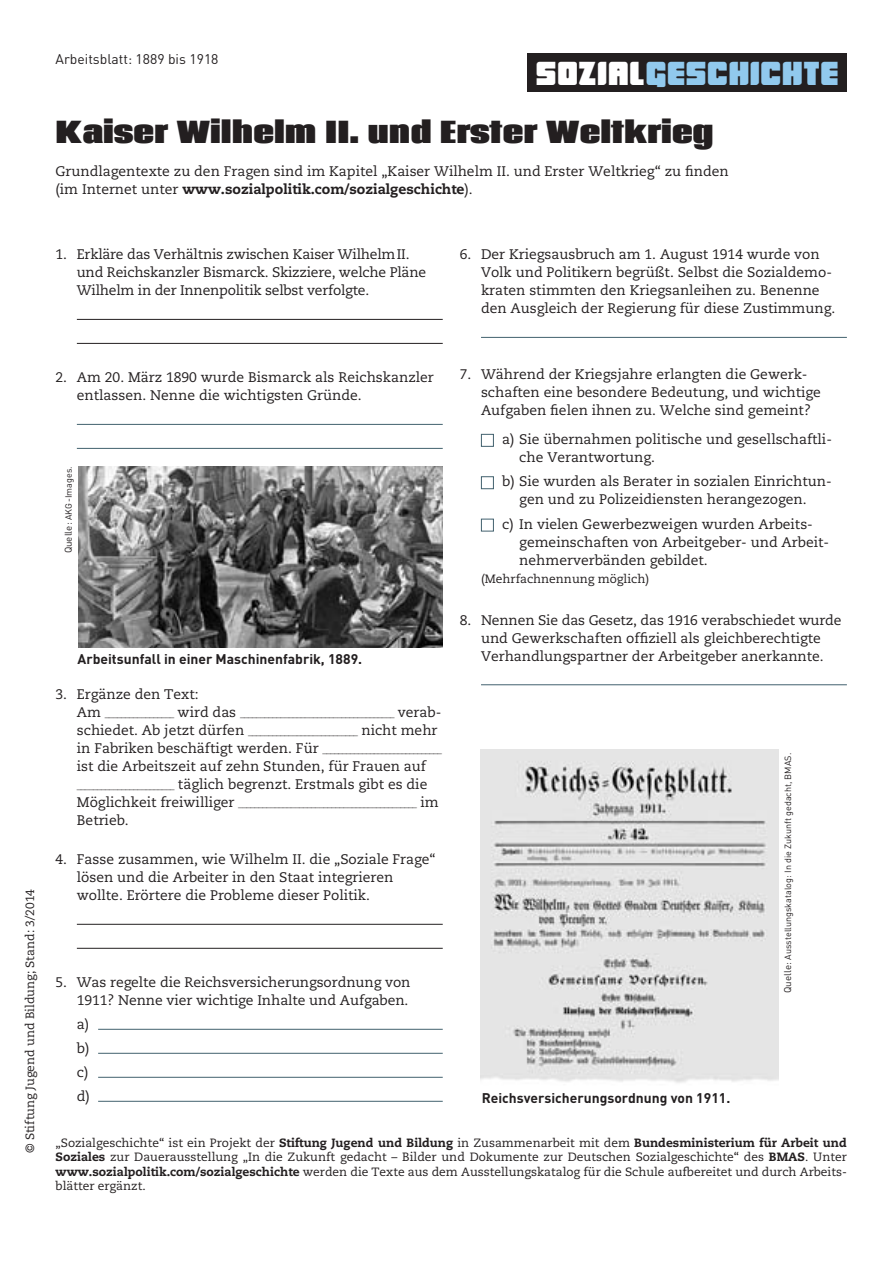
<style>
.page{position:relative;width:893px;height:1263px;background:#fff}
.page>*{position:absolute;margin:0;border:0;box-sizing:border-box;transform-origin:0 0}
.t1{font:33px "Low Rider BB";color:#91c9ed}
.t2{font:800 28.5px "Coda";color:#231f20}
.t3{font:13.8px/18px "Caecilia";color:#231f20}
.t4{font:700 13.8px "DIN";color:#231f20}
.t5{font:13.8px "DIN";color:#231f20}
.t6{font:12px/14.2px "Caecilia";color:#231f20;text-align:justify}
.t7{font:9px "Caecilia";color:#231f20}
.t8{font:9px "DIN";color:#231f20}
.s1{color:#fff}
.s2{font-weight:800}
.s3{font-size:9.75px}
.s4{font-size:13.8px}
.s5{font-size:9px}
</style>
<div class="page">
<div style="left:527px;top:53px;width:319px;height:38px;background:#231f20"></div>
<hr style="left:77px;top:319px;width:365px;height:1px;background:#231f20">
<hr style="left:77px;top:343px;width:365px;height:1px;background:#231f20">
<hr style="left:77px;top:424px;width:365px;height:1px;background:#42616e">
<hr style="left:77px;top:448px;width:365px;height:1px;background:#42616e">
<hr style="left:77px;top:924px;width:365px;height:1px;background:#231f20">
<hr style="left:77px;top:948px;width:365px;height:1px;background:#231f20">
<hr style="left:98px;top:1029px;width:344px;height:1px;background:#42616e">
<hr style="left:98px;top:1053px;width:344px;height:1px;background:#42616e">
<hr style="left:98px;top:1077px;width:344px;height:1px;background:#42616e">
<hr style="left:98px;top:1101px;width:344px;height:1px;background:#42616e">
<img style="left:78px;top:466px;width:364px;height:181px">
<hr style="left:481px;top:337px;width:365px;height:1px;background:#42616e">
<hr style="left:481px;top:685px;width:365px;height:1px;background:#42616e">
<div style="left:481px;top:434px;width:13px;height:13px;border:1px solid #42616e"></div>
<div style="left:481px;top:476px;width:13px;height:13px;border:1px solid #42616e"></div>
<div style="left:481px;top:519px;width:13px;height:12px;border:1px solid #42616e"></div>
<img style="left:481px;top:750px;width:297px;height:333px">
<h1 class="t5" style="left:56px;top:54px;width:164px">Arbeitsblatt: 1889 bis 1918</h1>
<p class="t1" style="left:535px;top:54px;width:305px"><span class="s1">SOZIAL</span>GESCHICHTE</p>
<h2 class="t2" style="left:56px;top:106px;width:659px">Kaiser Wilhelm II. und Erster Weltkrieg</h2>
<p class="t3" style="left:56px;top:163px;width:674px">Grundlagentexte zu den Fragen sind im Kapitel „Kaiser Wilhelm II. und Erster Weltkrieg“ zu finden (im Internet unter <span class="s2">www.sozialpolitik.com/sozialgeschichte</span>).</p>
<p class="t3" style="left:77px;top:247px;width:351px;text-indent:-21px">1. Erkläre das Verhältnis zwischen Kaiser Wilhelm II. und Reichskanzler Bismarck. Skizziere, welche Pläne<br>Wilhelm in der Innenpolitik selbst verfolgte.</p>
<p class="t3" style="left:481px;top:247px;width:356px;text-indent:-21px">6. Der Kriegsausbruch am 1. August 1914 wurde von Volk und Politikern begrüßt. Selbst die Sozialdemo&shy;kraten stimmten den Kriegsanleihen zu. Benenne den Ausgleich der Regierung für diese Zustimmung.</p>
<p class="t6" style="left:24px;top:1153px;width:266px;rotate:-90deg">© Stiftung Jugend und Bildung; Stand: 3/2014</p>
<p class="t3" style="left:77px;top:370px;width:358px;text-indent:-21px">2. Am 20. März 1890 wurde Bismarck als Reichskanzler entlassen. Nenne die wichtigsten Gründe.</p>
<p class="t8" style="left:66px;top:553px;width:88px;rotate:-90deg"><span class="s3">Quelle:</span> AKG-Images.</p>
<p class="t4" style="left:78px;top:654px;width:286px">Arbeitsunfall in einer Maschinenfabrik, 1889.</p>
<p class="t3" style="left:56px;top:686px;width:145px">3. Ergänze den Text:</p>
<p class="t7" style="left:77px;top:710px;width:360px"><span class="s4">Am</span> _________________ <span class="s4">wird das</span> ______________________________________ <span class="s4">verab</span></p>
<p class="t3" style="left:77px;top:722px;width:366px">schiedet. Ab jetzt dürfen <span class="s5">___________________________</span> nicht mehr in Fabriken beschäftigt werden. Für <span class="s5">______________________________ </span>ist die Arbeitszeit auf zehn Stunden, für Frauen auf <span class="s5">________________________</span> täglich begrenzt. Erstmals gibt es die</p>
<p class="t7" style="left:77px;top:800px;width:363px"><span class="s4">Möglichkeit freiwilliger</span> ____________________________________________ <span class="s4">im</span></p>
<p class="t3" style="left:77px;top:812px;width:53px">Betrieb.</p>
<p class="t3" style="left:436px;top:705px;width:7px">-</p>
<p class="t3" style="left:77px;top:851px;width:360px;text-indent:-21px">4. Fasse zusammen, wie Wilhelm II. die „Soziale Frage“ lösen und die Arbeiter in den Staat integrieren wollte. Erörtere die Probleme dieser Politik.</p>
<p class="t3" style="left:56px;top:974px;width:356px;text-align:right">5. Was regelte die Reichsversicherungsordnung von<br>1911? Nenne vier wichtige Inhalte und Aufgaben.</p>
<p class="t3" style="left:77px;top:1013px;width:15px;line-height:24px;text-align:justify">a) b) c) d)</p>
<p class="t3" style="left:481px;top:367px;width:341px;text-indent:-21px">7. Während der Kriegsjahre erlangten die Gewerk&shy;schaften eine besondere Bedeutung, und wichtige<br>Aufgaben fielen ihnen zu. Welche sind gemeint?</p>
<p class="t3" style="left:519px;top:431px;width:314px;text-indent:-17px">a) Sie übernahmen politische und gesellschaftli&shy;che Verantwortung.</p>
<p class="t3" style="left:502px;top:474px;width:331px;text-align:center">b) Sie wurden als Berater in sozialen Einrichtun&shy;gen und zu Polizeidiensten herangezogen.</p>
<p class="t3" style="left:519px;top:516px;width:311px;text-indent:-17px">c) In vielen Gewerbezweigen wurden Arbeits&shy;gemeinschaften von Arbeitgeber- und Arbeit&shy;nehmerverbänden gebildet.</p>
<p class="t6" style="left:481px;top:572px;width:170px">(Mehrfachnennung möglich)</p>
<p class="t3" style="left:460px;top:612px;width:383px;text-align:center">8. Nennen Sie das Gesetz, das 1916 verabschiedet wurde und Gewerkschaften offiziell als gleichberechtigte<br>Verhandlungspartner der Arbeitgeber anerkannte.</p>
<p class="t4" style="left:481px;top:1094px;width:250px">Reichsversicherungsordnung von 1911.</p>
<p class="t8" style="left:784px;top:993px;width:241px;rotate:-90deg"><span class="s3">Quelle:</span> Ausstellungskatalog: In die Zukunft gedacht, BMAS.</p>
<p class="t6" style="left:56px;top:1137px;width:792px">„Sozialgeschichte“ ist ein Projekt der <span class="s2">Stiftung Jugend und Bildung</span> in Zusammenarbeit mit dem <span class="s2">Bundesministerium für Arbeit und Soziales</span> zur Dauerausstellung „In die Zukunft gedacht – Bilder und Dokumente zur Deutschen Sozial geschichte“ des <span class="s2">BMAS</span>. Unter <span class="s2">www.sozialpolitik.com/sozialgeschichte</span> werden die Texte aus dem Ausstellungskatalog für die Schule aufbereitet und durch Arbeits&shy;blätter ergänzt.</p>
</div>
